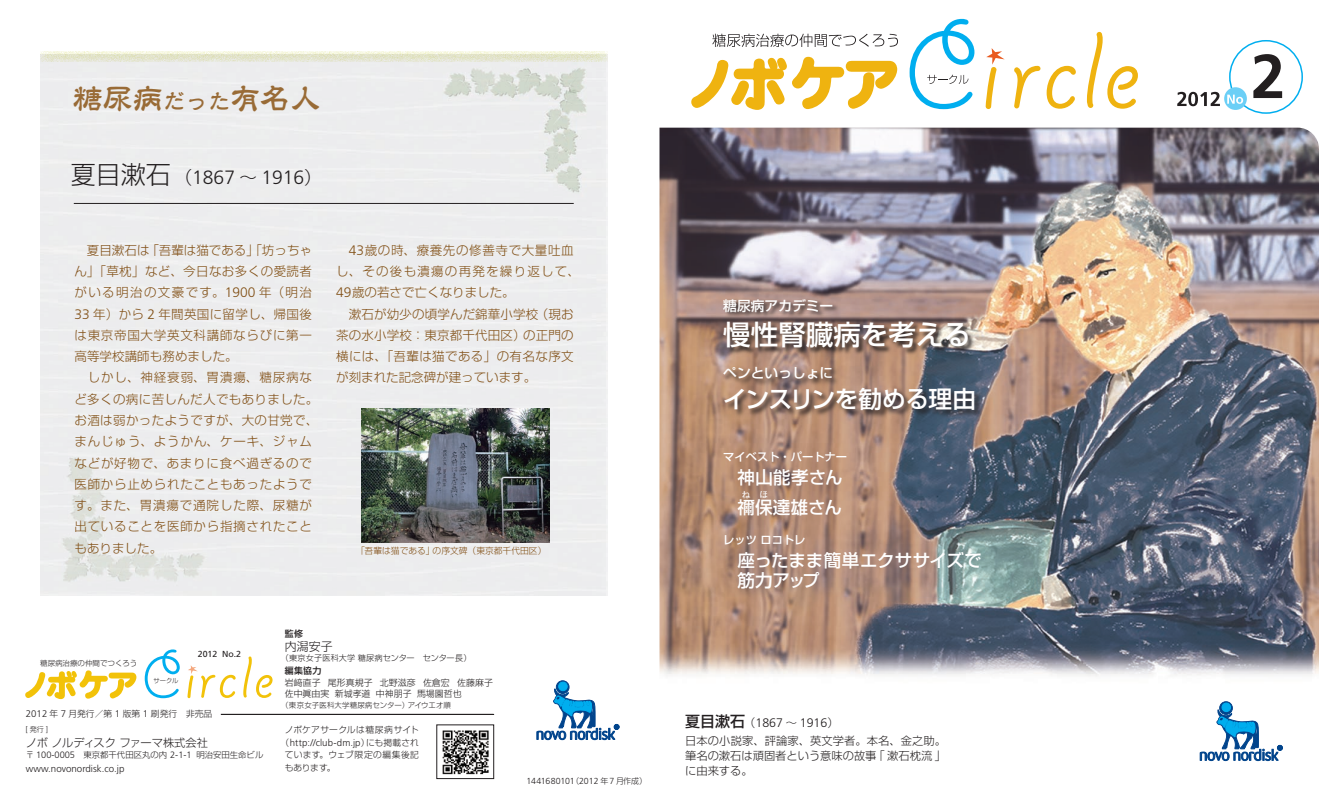
<style>
.page{position:relative;width:1319px;height:801px;background:#fff}
.page>*{position:absolute;margin:0;border:0;box-sizing:border-box;transform-origin:0 0}
.t1{font:700 61.88px "Frutiger";color:#231f20}
.t2{font:500 30px "Reisho 101 Std";color:#996b36}
.t3{font:500 27.5px "Shin Go Pro";color:#fff}
.t4{font:500 23.75px "Shin Go Pro";letter-spacing:-.03em;color:#fff}
.t5{font:300 19.25px "Frutiger";color:#231f20}
.t6{font:500 17.5px/30px "Shin Go Pro";letter-spacing:-.005em;color:#fff}
.t7{font:500 13.75px "Shin Go Pro";color:#fff}
.t8{font:300 12.5px/21.2px "Shin Go Pro";letter-spacing:.05em;color:#814f15;text-align:justify}
.t9{font:300 12.38px "Frutiger";color:#231f20}
.t10{font:300 11.88px "Shin Go Pro";color:#231f20}
.t11{font:300 11.25px/15px "Shin Go Pro";color:#231f20;text-align:justify}
.t12{font:500 11.25px "Shin Go Pro";color:#fff}
.t13{font:300 9.75px "Frutiger";color:#231f20}
.t14{font:300 9.62px "Frutiger";letter-spacing:.01em;color:#231f20}
.t15{font:300 8.88px/11.2px "Shin Go Pro";letter-spacing:.005em;color:#231f20}
.t16{font:500 8.88px "Shin Go Pro";letter-spacing:.04em;color:#231f20}
.t17{font:300 8.75px/12.5px "Shin Go Pro";letter-spacing:.02em;color:#231f20}
.t18{font:300 8.75px "Shin Go Pro";color:#814f15}
.t19{font:300 8.75px "Frutiger";letter-spacing:-.01em;color:#231f20}
.t20{font:300 8.75px "Shin Go Pro";color:#231f20}
.t21{font:8.75px "Frutiger";color:#231f20}
.t22{font:500 8.75px "Shin Go Pro";color:#fff}
.t23{font:300 8.38px "Shin Go Pro";color:#231f20}
.t24{font:300 8.12px "Shin Go Pro";letter-spacing:.025em;color:#231f20}
.t25{font:300 7.75px "Frutiger";color:#231f20}
.t26{font:300 7.5px "Shin Go Pro";color:#231f20}
.t27{font:300 7.38px "Shin Go Pro";letter-spacing:.025em;color:#231f20}
.t28{font:300 6.25px "Shin Go Pro";color:#231f20}
.s1{font-size:22.5px}
.s2{font-family:"Shin Go Pro";font-size:25px}
.s3{font-family:"Shin Go Pro";font-size:17.5px}
.s4{font-family:"Frutiger";font-size:13.75px}
.s5{font-family:"Frutiger";font-size:9.62px}
.s6{font-family:"Shin Go Pro";font-size:7.12px}
.s7{font-family:"Frutiger";font-size:9.25px}
.s8{font-family:"Shin Go Pro";font-size:8.75px}
.s9{font-family:"Shin Go Pro";font-size:8px}
.s10{font-family:"Shin Go Pro";font-weight:500;font-size:15px}
.s11{font-family:"Shin Go Pro";font-size:11.25px}
</style>
<div class="page">
<div style="left:40px;top:62px;width:567px;height:533px;background:#ecedee"></div>
<div style="left:556px;top:681px;width:13px;height:12px;border:1px solid #01448c;border-radius:50%"></div>
<div style="left:558px;top:682px;width:9px;height:8px;background:#00aeef;border-radius:50%"></div>
<div style="left:558px;top:682px;width:9px;height:9px;border:1px solid #00aeef;border-radius:50%"></div>
<svg style="left:536px;top:688px;width:83px;height:52px"></svg>
<img style="left:659px;top:128px;width:659px;height:634px">
<svg style="left:723px;top:298px;width:252px;height:57px"></svg>
<svg style="left:722px;top:365px;width:261px;height:54px"></svg>
<div style="left:1219px;top:702px;width:13px;height:12px;border:1px solid #01448c;border-radius:50%"></div>
<div style="left:1221px;top:703px;width:9px;height:8px;background:#00aeef;border-radius:50%"></div>
<div style="left:1221px;top:703px;width:9px;height:8px;border:1px solid #00aeef;border-radius:50%"></div>
<svg style="left:1199px;top:709px;width:83px;height:51px"></svg>
<svg style="left:1177px;top:92px;width:42px;height:14px"></svg>
<div style="left:1228px;top:40px;width:74px;height:74px;border:2px solid #00aeef;border-radius:50%"></div>
<svg style="left:1223px;top:87px;width:23px;height:23px"></svg>
<svg style="left:1226px;top:95px;width:16px;height:9px"></svg>
<svg style="left:691px;top:57px;width:206px;height:53px"></svg>
<svg style="left:1014px;top:66px;width:26px;height:42px"></svg>
<svg style="left:1046px;top:66px;width:29px;height:43px"></svg>
<svg style="left:1086px;top:32px;width:51px;height:77px"></svg>
<svg style="left:909px;top:19px;width:65px;height:90px"></svg>
<svg style="left:985px;top:48px;width:19px;height:61px"></svg>
<svg style="left:712px;top:34px;width:185px;height:13px"></svg>
<img style="left:442px;top:730px;width:47px;height:45px">
<div style="left:436px;top:725px;width:58px;height:54px;border:1px solid #231f20"></div>
<svg style="left:221px;top:714px;width:273px;height:1px"></svg>
<svg style="left:25px;top:670px;width:111px;height:29px"></svg>
<svg style="left:145px;top:649px;width:35px;height:49px"></svg>
<svg style="left:243px;top:656px;width:29px;height:42px"></svg>
<svg style="left:187px;top:665px;width:48px;height:33px"></svg>
<svg style="left:40px;top:51px;width:567px;height:11px"></svg>
<hr style="left:74px;top:203px;width:499px;height:1px;background:#231f20">
<img style="left:361px;top:408px;width:188px;height:134px">
<h2 class="t2" style="left:73px;top:76px;width:249px">糖尿病<span class="s1">だった</span>有名人</h2>
<h3 class="t5" style="left:71px;top:167px;width:252px"><span class="s2">夏目漱石</span><span class="s3">（</span>1867 <span class="s3">～</span> 1916<span class="s3">）</span></h3>
<p class="t8" style="left:74px;top:238px;width:239px;text-indent:13px">夏目漱石は「吾輩は猫である」「坊っちゃん」「草枕」など、今日なお多くの愛読者がいる明治の文豪です。<span class="s4">1900</span> 年（明治<span class="s4">33</span> 年）から <span class="s4">2</span> 年間英国に留学し、帰国後は東京帝国大学英文科講師ならびに第一高等学校講師も務めました。</p>
<p class="t8" style="left:74px;top:366px;width:245px;text-align:left;text-indent:13px">しかし、神経衰弱、胃潰瘍、糖尿病など多くの病に苦しんだ人でもありました。お酒は弱かったようですが、大の甘党で、まんじゅう、ようかん、ケーキ、ジャムなどが好物で、あまりに食べ過ぎるので医師から止められたこともあったようです。また、胃潰瘍で通院した際、尿糖が出ていることを医師から指摘されたこともありました。</p>
<p class="t8" style="left:336px;top:238px;width:245px;text-align:left;text-indent:12px"><span class="s4">43</span>歳の時、療養先の修善寺で大量吐血し、その後も潰瘍の再発を繰り返して、<br><span class="s4">49</span>歳の若さで亡くなりました。</p>
<p class="t8" style="left:336px;top:302px;width:239px;text-indent:13px">漱石が幼少の頃学んだ錦華小学校（現お茶の水小学校：東京都千代田区）の正門の横には、「吾輩は猫である」の有名な序文が刻まれた記念碑が建っています。</p>
<p class="t18" style="left:356px;top:543px;width:192px">「吾輩は猫である」の序文碑（東京都千代田区）</p>
<p class="t26" style="left:40px;top:657px;width:99px">糖尿病治療の仲間でつくろう</p>
<p class="t28" style="left:153px;top:676px;width:26px">サークル</p>
<p class="t21" style="left:198px;top:648px;width:45px">2012 No.2</p>
<p class="t20" style="left:26px;top:707px;width:188px"><span class="s5">2012</span> 年 <span class="s5">7</span> 月発行／第 <span class="s5">1</span> 版第 <span class="s5">1</span> 刷発行 非売品</p>
<p class="t25" style="left:26px;top:725px;width:24px">[<span class="s6">発行</span>]</p>
<p class="t11" style="left:26px;top:733px;width:184px">ノボノルディスクファーマ株式会社</p>
<p class="t23" style="left:26px;top:748px;width:239px">〒 <span class="s7">100-0005</span> 東京都千代田区丸の内 <span class="s7">2-1-1</span> 明治安田生命ビル</p>
<p class="t13" style="left:26px;top:762px;width:100px">www.novonordisk.co.jp</p>
<p class="t16" style="left:285px;top:626px;width:20px">監修</p>
<p class="t10" style="left:285px;top:636px;width:49px">内潟安子</p>
<p class="t24" style="left:281px;top:651px;width:192px">（東京女子医科大学糖尿病センター センター長）</p>
<p class="t16" style="left:285px;top:664px;width:38px">編集協力</p>
<p class="t15" style="left:285px;top:675px;width:209px">岩﨑直子 尾形真規子 北野滋彦 佐倉宏 佐藤麻子佐中眞由実 新城孝道 中神朋子 馬場園哲也</p>
<p class="t27" style="left:281px;top:699px;width:171px">（東京女子医科大学糖尿病センター）アイウエオ順</p>
<p class="t17" style="left:285px;top:723px;width:136px">ノボケアサークルは糖尿病サイト</p>
<p class="t14" style="left:280px;top:737px;width:140px"><span class="s8">（</span>http://club-dm.jp<span class="s8">）にも掲載され</span></p>
<p class="t17" style="left:285px;top:748px;width:136px">ています。ウェブ限定の編集後記もあります。</p>
<p class="t19" style="left:526px;top:775px;width:122px">1441680101<span class="s9">（</span>2012 <span class="s9">年</span>7 <span class="s9">月作成）</span></p>
<p class="t7" style="left:723px;top:294px;width:111px">糖尿病アカデミー</p>
<h3 class="t3" style="left:723px;top:312px;width:249px">慢性腎臓病を考える</h3>
<p class="t7" style="left:723px;top:361px;width:111px">ペンといっしょに</p>
<h3 class="t4" style="left:723px;top:379px;width:254px">インスリンを勧める理由</h3>
<p class="t12" style="left:723px;top:448px;width:125px">マイベスト・パートナー</p>
<h3 class="t6" style="left:737px;top:461px;width:107px">神山能孝さん禰保達雄さん</h3>
<p class="t22" style="left:741px;top:487px;width:28px">ね ほ</p>
<p class="t12" style="left:723px;top:531px;width:84px">レッツロコトレ</p>
<h3 class="t6" style="left:737px;top:548px;width:246px;line-height:20px">座ったまま簡単エクササイズで筋力アップ</h3>
<p class="t9" style="left:685px;top:716px;width:155px"><span class="s10">夏目漱石</span><span class="s11">（</span>1867 <span class="s11">～</span> 1916<span class="s11">）</span></p>
<p class="t11" style="left:685px;top:732px;width:262px">日本の小説家、評論家、英文学者。本名、金之助。筆名の漱石は頑固者という意味の故事「漱石枕流」に由来する。</p>
<h1 class="t1" style="left:1250px;top:40px;width:36px">2</h1>
</div>
